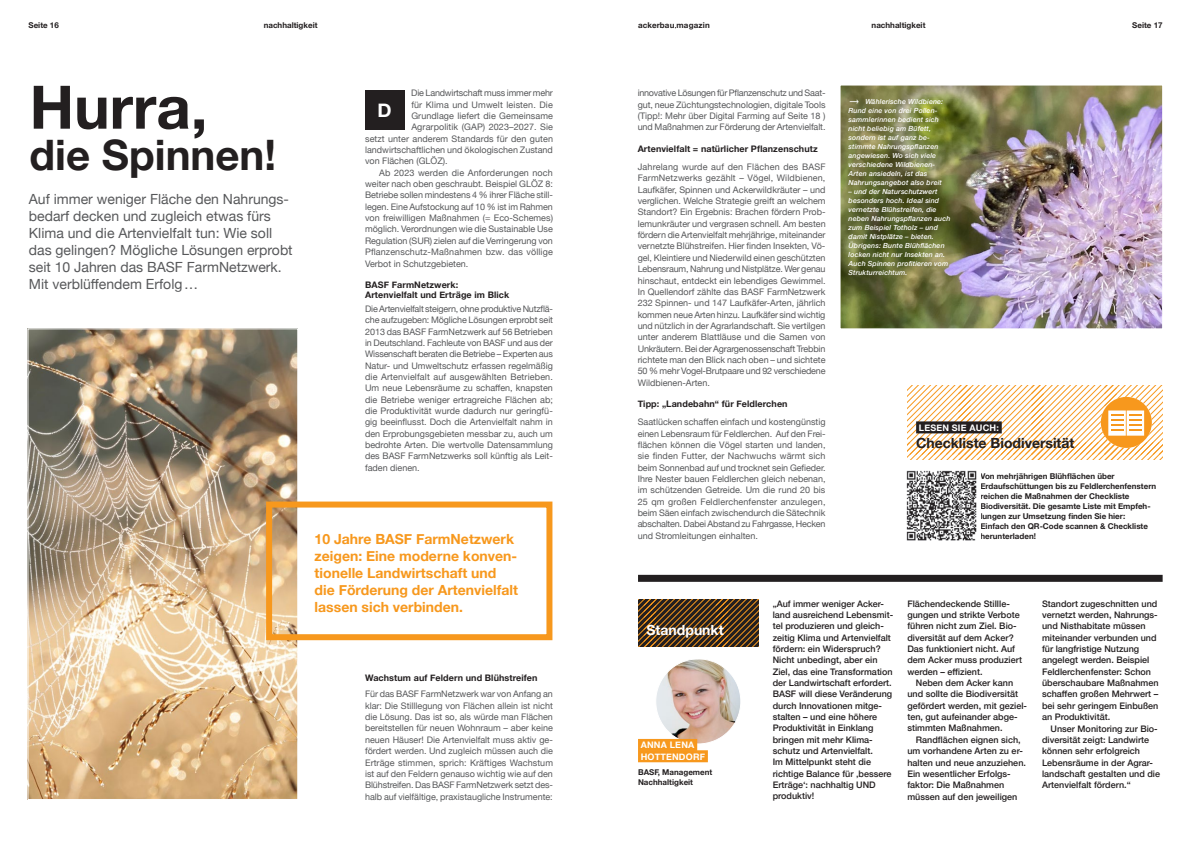
<style>
.page{position:relative;width:1191px;height:842px;background:#fff}
.page>*{position:absolute;margin:0;border:0;box-sizing:border-box;transform-origin:0 0}
.t1{font:700 60px "Helvetica Neue";color:#231f20}
.t2{font:700 42px "Helvetica Neue";color:#231f20}
.t3{font:700 19px "Helvetica Neue";color:#fff}
.t4{font:14px/17px "Helvetica Neue";color:#57585a}
.t5{font:700 14px/17px "Helvetica Neue";color:#f7981d}
.t6{font:700 14px "Helvetica Neue";color:#231f20}
.t7{font:700 14px "Helvetica Neue";color:#fff}
.t8{font:9px/11.3px "Helvetica Neue";color:#57585a;text-align:justify}
.t9{font:500 9px/11.3px "Helvetica Neue";color:#231f20}
.t10{font:700 9px/10px "Helvetica Neue";letter-spacing:.01em;color:#231f20}
.t11{font:700 9px/11.3px "Helvetica Neue";letter-spacing:.02em;color:#fff}
.t12{font:9px "Helvetica Neue";letter-spacing:-.02em;color:#57585a}
.t13{font:700 8px/10px "Helvetica Neue";color:#231f20}
.t14{font:700 8px "Helvetica Neue";letter-spacing:.025em;color:#231f20}
.t15{font:italic 500 7px/9px "Helvetica Neue";letter-spacing:.02em;color:#fff}
</style>
<div class="page">
<img style="left:29px;top:330px;width:267px;height:468px">
<div style="left:27px;top:328px;width:271px;height:472px;border:1px solid #fff"></div>
<img style="left:841px;top:87px;width:320px;height:240px">
<div style="left:839px;top:85px;width:324px;height:244px;border:1px solid #fff"></div>
<div style="left:638px;top:575px;width:524px;height:7px;background:#231f20"></div>
<svg style="left:907px;top:386px;width:255px;height:73px"></svg>
<div style="left:365px;top:90px;width:39px;height:40px;background:#231f20"></div>
<svg style="left:638px;top:599px;width:120px;height:47px;background:#583d1e"></svg>
<div style="left:916px;top:421px;width:85px;height:12px;background:#231f20"></div>
<div style="left:266px;top:501px;width:286px;height:139px;border:6px solid #f7981d"></div>
<img style="left:656px;top:660px;width:83px;height:82px">
<div style="left:638px;top:739px;width:59px;height:12px;background:#f7981d"></div>
<div style="left:638px;top:750px;width:70px;height:12px;background:#f7981d"></div>
<img style="left:906px;top:470px;width:71px;height:71px">
<svg style="left:1100px;top:397px;width:51px;height:51px"></svg>
<p class="t13" style="left:28px;top:21px;width:32px">Seite 16</p>
<p class="t13" style="left:264px;top:21px;width:55px">nachhaltigkeit</p>
<p class="t14" style="left:638px;top:19px;width:73px">ackerbau magazin</p>
<p class="t13" style="left:871px;top:21px;width:55px">nachhaltigkeit</p>
<p class="t13" style="left:1132px;top:21px;width:32px">Seite 17</p>
<h1 class="t1" style="left:30px;top:60px;width:179px">Hurra,</h1>
<h2 class="t2" style="left:30px;top:122px;width:248px">die Spinnen!</h2>
<h3 class="t4" style="left:29px;top:191px;width:265px">Auf immer weniger Fläche den Nahrungs&shy;bedarf decken und zugleich etwas fürs Klima und die Artenvielfalt tun: Wie soll das gelingen? Mögliche Lösungen erprobt seit 10 Jahren das BASF FarmNetzwerk.<br>Mit verblüffendem Erfolg…</h3>
<p class="t12" style="left:411px;top:87px;width:143px">Die Landwirtschaft muss immer mehr</p>
<p class="t8" style="left:411px;top:99px;width:143px">für Klima und Umwelt leisten. Die</p>
<p class="t8" style="left:411px;top:111px;width:143px">Grundlage liefert die Gemeinsame</p>
<p class="t8" style="left:411px;top:122px;width:143px">Agrarpolitik (GAP) 2023–2027. Sie</p>
<p class="t8" style="left:365px;top:133px;width:189px">setzt unter anderem Standards für den guten</p>
<p class="t8" style="left:365px;top:145px;width:189px">landwirtschaftlichen und ökologischen Zustand</p>
<p class="t8" style="left:365px;top:156px;width:84px">von Flächen (GLÖZ).</p>
<p class="t8" style="left:379px;top:167px;width:175px">Ab 2023 werden die Anforderungen noch</p>
<p class="t8" style="left:365px;top:179px;width:189px">weiter nach oben geschraubt. Beispiel GLÖZ 8:</p>
<p class="t8" style="left:365px;top:190px;width:189px">Betriebe sollen mindestens 4 % ihrer Fläche still-</p>
<p class="t8" style="left:365px;top:201px;width:189px">legen. Eine Aufstockung auf 10 % ist im Rahmen</p>
<p class="t8" style="left:365px;top:213px;width:189px">von freiwilligen Maßnahmen (= Eco-Schemes)</p>
<p class="t8" style="left:365px;top:224px;width:189px">möglich. Verordnungen wie die Sustainable Use</p>
<p class="t8" style="left:365px;top:235px;width:189px">Regulation (SUR) zielen auf die Verringerung von</p>
<p class="t8" style="left:365px;top:247px;width:189px">Pflanzenschutz-Maßnahmen bzw. das völlige</p>
<p class="t8" style="left:365px;top:258px;width:105px">Verbot in Schutzgebieten.</p>
<p class="t10" style="left:365px;top:280px;width:146px">BASF FarmNetzwerk:<br>Artenvielfalt und Erträge im Blick</p>
<p class="t8" style="left:365px;top:303px;width:189px">Die Artenvielfalt steigern, ohne produktive Nutzflä&shy;che aufzugeben: Mögliche Lösungen erprobt seit 2013 das BASF FarmNetzwerk auf 56 Betrieben in Deutschland. Fachleute von BASF und aus der Wissenschaft beraten die Betriebe – Experten aus Natur- und Umweltschutz erfassen regelmäßig die Artenvielfalt auf ausgewählten Betrieben.<br>Um neue Lebensräume zu schaffen, knapsten die Betriebe weniger ertragreiche Flächen ab; die Produktivität wurde dadurch nur geringfü&shy;gig beeinflusst. Doch die Artenvielfalt nahm in den Erprobungsgebieten messbar zu, auch um bedrohte Arten. Die wertvolle Datensammlung des BASF FarmNetzwerks soll künftig als Leit&shy;faden dienen.</p>
<h3 class="t3" style="left:378px;top:95px;width:16px">D</h3>
<h3 class="t5" style="left:315px;top:531px;width:205px">10 Jahre BASF FarmNetzwerk zeigen: Eine moderne konven&shy;tionelle Landwirtschaft und die Förderung der Artenvielfalt lassen sich verbinden.</h3>
<p class="t10" style="left:365px;top:673px;width:174px">Wachstum auf Feldern und Blühstreifen</p>
<p class="t8" style="left:365px;top:689px;width:189px">Für das BASF FarmNetzwerk war von Anfang an klar: Die Stilllegung von Flächen allein ist nicht die Lösung. Das ist so, als würde man Flächen bereitstellen für neuen Wohnraum – aber keine neuen Häuser! Die Artenvielfalt muss aktiv ge&shy;fördert werden. Und zugleich müssen auch die Erträge stimmen, sprich: Kräftiges Wachstum ist auf den Feldern genauso wichtig wie auf den Blühstreifen. Das BASF FarmNetzwerk setzt des&shy;halb auf vielfältige, praxistaugliche Instrumente:</p>
<p class="t8" style="left:637px;top:88px;width:189px">innovative Lösungen für Pflanzenschutz und Saat&shy;gut, neue Züchtungstechnologien, digitale Tools (Tipp!: Mehr über Digital Farming auf Seite 18 ) und Maßnahmen zur Förderung der Artenvielfalt.</p>
<p class="t10" style="left:637px;top:144px;width:182px">Artenvielfalt = natürlicher Pflanzenschutz</p>
<p class="t8" style="left:637px;top:162px;width:189px">Jahrelang wurde auf den Flächen des BASF FarmNetzwerks gezählt – Vögel, Wildbienen, Laufkäfer, Spinnen und Ackerwildkräuter – und verglichen. Welche Strategie greift an welchem Standort? Ein Ergebnis: Brachen fördern Prob&shy;lemunkräuter und vergrasen schnell. Am besten fördern die Artenvielfalt mehrjährige, miteinander vernetzte Blühstreifen. Hier finden Insekten, Vö&shy;gel, Kleintiere und Niederwild einen geschützten Lebensraum, Nahrung und Nistplätze. Wer genau hinschaut, entdeckt ein lebendiges Gewimmel.<br>In Quellendorf zählte das BASF FarmNetzwerk 232 Spinnen- und 147 Laufkäfer-Arten, jährlich kommen neue Arten hinzu. Laufkäfer sind wichtig und nützlich in der Agrarlandschaft. Sie vertilgen unter anderem Blattläuse und die Samen von Unkräutern. Bei der Agrargenossenschaft Trebbin richtete man den Blick nach oben – und sichtete 50 % mehr Vogel-Brutpaare und 92 verschiedene Wildbienen-Arten.</p>
<p class="t10" style="left:637px;top:399px;width:151px">Tipp: „Landebahn“ für Feldlerchen</p>
<p class="t8" style="left:637px;top:417px;width:189px">Saatlücken schaffen einfach und kostengünstig einen Lebensraum für Feldlerchen. Auf den Frei&shy;flächen können die Vögel starten und landen, sie finden Futter, der Nachwuchs wärmt sich beim Sonnenbad auf und trocknet sein Gefieder.<br>Ihre Nester bauen Feldlerchen gleich nebenan, im schützenden Getreide. Um die rund 20 bis 25 qm großen Feldlerchenfenster anzulegen, beim Säen einfach zwischendurch die Sätechnik abschalten. Dabei Abstand zu Fahrgasse, Hecken und Stromleitungen einhalten.</p>
<p class="t15" style="left:848px;top:97px;width:96px">→ Wählerische Wildbiene:<br>Rund eine von drei Pollen&shy;sammlerinnen bedient sich nicht beliebig am Büfett, sondern ist auf ganz be&shy;stimmte Nahrungspflanzen angewiesen. Wo sich viele verschiedene Wildbienen-<br>Arten ansiedeln, ist das<br>Nahrungsangebot also breit</p>
<p class="t15" style="left:848px;top:187px;width:103px">– und der Naturschutzwert besonders hoch. Ideal sind vernetzte Blühstreifen, die neben Nahrungspflanzen auch zum Beispiel Totholz – und damit Nistplätze – bieten.<br>Übrigens: Bunte Blühflächen locken nicht nur Insekten an.<br>Auch Spinnen profitieren vom<br>Strukturreichtum.</p>
<p class="t11" style="left:918px;top:422px;width:82px">LESEN SIE AUCH:</p>
<h3 class="t6" style="left:916px;top:432px;width:160px">Checkliste Biodiversität</h3>
<p class="t13" style="left:980px;top:471px;width:177px">Von mehrjährigen Blühflächen über Erdaufschüttungen bis zu Feldlerchenfenstern reichen die Maßnahmen der Checkliste Biodiversität. Die gesamte Liste mit Empfeh-- lungen zur Umsetzung finden Sie hier:<br>Einfach den QR-Code scannen &amp; Checkliste herunterladen!</p>
<h3 class="t7" style="left:646px;top:619px;width:79px">Standpunkt</h3>
<p class="t11" style="left:640px;top:740px;width:66px">ANNA LENA<br>HOTTENDORF</p>
<p class="t13" style="left:638px;top:768px;width:76px">BASF, Management<br>Nachhaltigkeit</p>
<p class="t9" style="left:772px;top:597px;width:122px">„Auf immer weniger Acker&shy;land ausreichend Lebensmit&shy;tel produzieren und gleich&shy;zeitig Klima und Artenvielfalt fördern: ein Widerspruch?<br>Nicht unbedingt, aber ein<br>Ziel, das eine Transformation der Landwirtschaft erfordert.<br>BASF will diese Veränderung durch Innovationen mitge&shy;stalten – und eine höhere<br>Produktivität in Einklang bringen mit mehr Klima&shy;schutz und Artenvielfalt.<br>Im Mittelpunkt steht die richtige Balance für ‚bessere<br>Erträge‘: nachhaltig UND produktiv!</p>
<p class="t9" style="left:907px;top:597px;width:116px">Flächendeckende Stillle&shy;gungen und strikte Verbote führen nicht zum Ziel. Bio&shy;diversität auf dem Acker?<br>Das funktioniert nicht. Auf dem Acker muss produziert werden – effizient.</p>
<p class="t9" style="left:907px;top:676px;width:121px;text-indent:9px">Neben dem Acker kann und sollte die Biodiversität gefördert werden, mit geziel&shy;ten, gut aufeinander abge&shy;stimmten Maßnahmen.</p>
<p class="t9" style="left:907px;top:733px;width:120px;text-indent:9px">Randflächen eignen sich, um vorhandene Arten zu er&shy;halten und neue anzuziehen.<br>Ein wesentlicher Erfolgs&shy;faktor: Die Maßnahmen müssen auf den jeweiligen</p>
<p class="t9" style="left:1042px;top:597px;width:118px">Standort zugeschnitten und vernetzt werden, Nahrungs&shy;und Nisthabitate müssen miteinander verbunden und für langfristige Nutzung angelegt werden. Beispiel<br>Feldlerchenfenster: Schon überschaubare Maßnahmen schaffen großen Mehrwert – bei sehr geringem Einbußen an Produktivität.</p>
<p class="t9" style="left:1042px;top:722px;width:119px;text-indent:9px">Unser Monitoring zur Bio&shy;diversität zeigt: Landwirte können sehr erfolgreich<br>Lebensräume in der Agrar&shy;landschaft gestalten und die<br>Artenvielfalt fördern.“</p>
</div>
